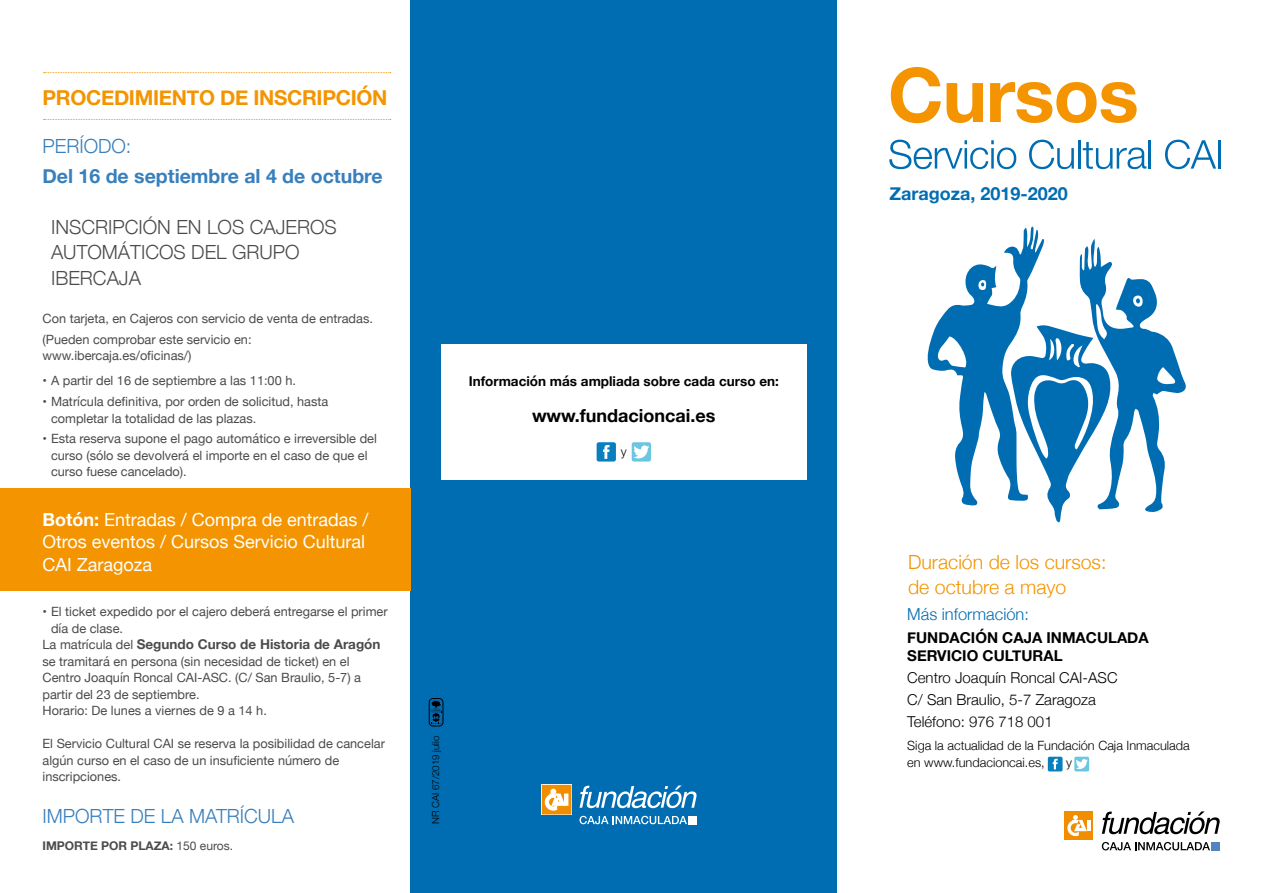
<style>
.page{position:relative;width:1263px;height:893px;background:#fff}
.page>*{position:absolute;margin:0;border:0;box-sizing:border-box;transform-origin:0 0}
.t1{font:700 20.55px "Helvetica Neue";letter-spacing:-.015em;color:#f39400}
.t2{font:300 19.5px/25.5px "Helvetica Neue";color:#4b4b4d}
.t3{font:300 19.5px/25.5px "Helvetica Neue";color:#f39400}
.t4{font:700 19.5px "Helvetica Neue";color:#377fbd}
.t5{font:300 19.5px "Helvetica Neue";color:#377fbd}
.t6{font:18px/22.5px "Helvetica Neue";color:#fff}
.t7{font:700 18px "Helvetica Neue";color:#000}
.t8{font:700 18px "Helvetica Neue";color:#006db3}
.t9{font:300 16.5px "Helvetica Neue";color:#006db3}
.t10{font:300 15px/22.2px "Helvetica Neue";color:#000}
.t11{font:700 15px/18px "Helvetica Neue";color:#000}
.t12{font:700 13.5px "Helvetica Neue";color:#4b4b4d}
.t13{font:700 13.5px "Helvetica Neue";color:#000}
.t14{font:12.75px/16.5px "Helvetica Neue";color:#4b4b4d}
.t15{font:300 12.75px/17.1px "Helvetica Neue";color:#000}
.t16{font:700 12px "Helvetica Neue";color:#4b4b4d}
.t17{font:300 9.75px "Helvetica Neue";color:#000}
.s1{font-weight:700}
.s2{font-weight:400;font-size:12.75px}
.s3{font-weight:400}
</style>
<div class="page">
<div style="left:411px;top:0;width:426px;height:893px;background:#006db3"></div>
<svg style="left:579px;top:785px;width:118px;height:23px"></svg>
<div style="left:688px;top:816px;width:9px;height:8px;background:#fff"></div>
<svg style="left:579px;top:816px;width:108px;height:8px"></svg>
<svg style="left:541px;top:784px;width:31px;height:31px"></svg>
<svg style="left:544px;top:787px;width:25px;height:25px"></svg>
<div style="left:542px;top:785px;width:29px;height:29px;border:1px solid #f18e00"></div>
<svg style="left:545px;top:789px;width:23px;height:21px"></svg>
<div style="left:441px;top:344px;width:365px;height:136px;background:#fff"></div>
<div style="left:429px;top:698px;width:14px;height:28px;border:1px solid #000;border-radius:4px"></div>
<svg style="left:431px;top:701px;width:11px;height:23px"></svg>
<svg style="left:632px;top:442px;width:19px;height:20px"></svg>
<svg style="left:597px;top:442px;width:19px;height:20px"></svg>
<svg style="left:1074px;top:757px;width:15px;height:14px"></svg>
<svg style="left:1048px;top:757px;width:14px;height:14px"></svg>
<div style="left:0;top:488px;width:411px;height:102px;background:#f39400"></div>
<svg style="left:44px;top:119px;width:347px;height:1px"></svg>
<svg style="left:44px;top:72px;width:347px;height:1px"></svg>
<svg style="left:891px;top:67px;width:92px;height:56px"></svg>
<svg style="left:990px;top:82px;width:146px;height:41px"></svg>
<svg style="left:889px;top:140px;width:127px;height:29px"></svg>
<svg style="left:1029px;top:140px;width:45px;height:29px"></svg>
<hr style="left:1078px;top:140px;width:2px;height:29px;background:#006db3">
<svg style="left:1083px;top:142px;width:63px;height:27px"></svg>
<hr style="left:1149px;top:140px;width:2px;height:29px;background:#006db3">
<svg style="left:1165px;top:140px;width:51px;height:29px"></svg>
<hr style="left:1218px;top:140px;width:3px;height:29px;background:#006db3">
<svg style="left:1102px;top:811px;width:118px;height:23px"></svg>
<div style="left:1211px;top:842px;width:9px;height:8px;background:#5185c0"></div>
<div style="left:1064px;top:811px;width:29px;height:29px;background:#f18e00"></div>
<svg style="left:1067px;top:815px;width:23px;height:21px"></svg>
<svg style="left:1102px;top:842px;width:108px;height:8px"></svg>
<svg style="left:927px;top:226px;width:259px;height:296px"></svg>
<h1 class="t1" style="left:43px;top:82px;width:346px">PROCEDIMIENTO DE INSCRIPCIÓN</h1>
<h2 class="t5" style="left:43px;top:130px;width:90px">PERÍODO:</h2>
<h2 class="t4" style="left:43px;top:160px;width:342px">Del 16 de septiembre al 4 de octubre</h2>
<h2 class="t2" style="left:51px;top:213px;width:287px">INSCRIPCIÓN EN LOS CAJEROS<br>AUTOMÁTICOS DEL GRUPO<br>IBERCAJA</h2>
<p class="t14" style="left:43px;top:309px;width:332px;line-height:20.7px">Con tarjeta, en Cajeros con servicio de venta de entradas. (Pueden comprobar este servicio en:</p>
<p class="t14" style="left:43px;top:348px;width:150px">www.ibercaja.es/oficinas/)</p>
<p class="t14" style="left:43px;top:373px;width:255px">• A partir del 16 de septiembre a las 11:00 h.</p>
<p class="t14" style="left:51px;top:394px;width:279px;text-indent:-9px">• Matrícula definitiva, por orden de solicitud, hasta completar la totalidad de las plazas.</p>
<p class="t14" style="left:51px;top:431px;width:327px;text-indent:-9px">• Esta reserva supone el pago automático e irreversible del curso (sólo se devolverá el importe en el caso de que el curso fuese cancelado).</p>
<h3 class="t6" style="left:43px;top:509px;width:328px"><span class="s1">Botón:</span> Entradas / Compra de entradas /<br>Otros eventos / Cursos Servicio Cultural<br>CAI Zaragoza</h3>
<p class="t14" style="left:51px;top:604px;width:338px;text-indent:-9px">• El ticket expedido por el cajero deberá entregarse el primer día de clase.</p>
<p class="t12" style="left:43px;top:634px;width:339px"><span class="s2">La matrícula del</span> Segundo Curso de Historia de Aragón</p>
<p class="t14" style="left:43px;top:654px;width:320px">se tramitará en persona (sin necesidad de ticket) en el Centro Joaquín Roncal CAI-ASC. (C/ San Braulio, 5-7) a partir del 23 de septiembre.<br>Horario: De lunes a viernes de 9 a 14 h.</p>
<p class="t14" style="left:43px;top:736px;width:344px">El Servicio Cultural CAI se reserva la posibilidad de cancelar algún curso en el caso de un insuficiente número de inscripciones.</p>
<h2 class="t5" style="left:43px;top:801px;width:253px">IMPORTE DE LA MATRÍCULA</h2>
<p class="t16" style="left:43px;top:837px;width:192px">IMPORTE POR PLAZA: <span class="s3">150 euros.</span></p>
<p class="t13" style="left:469px;top:370px;width:312px">Información más ampliada sobre cada curso en:</p>
<h3 class="t7" style="left:532px;top:401px;width:185px">www.fundacioncai.es</h3>
<p class="t15" style="left:621px;top:442px;width:7px">y</p>
<p class="t17" style="left:428px;top:824px;width:90px;rotate:-90deg">NR CAI 67/2019 julio</p>
<h3 class="t8" style="left:889px;top:180px;width:180px">Zaragoza, 2019-2020</h3>
<h2 class="t3" style="left:908px;top:548px;width:200px">Duración de los cursos: de octubre a mayo</h2>
<p class="t9" style="left:907px;top:601px;width:123px">Más información:</p>
<p class="t11" style="left:907px;top:629px;width:243px">FUNDACIÓN CAJA INMACULADA<br>SERVICIO CULTURAL</p>
<p class="t10" style="left:907px;top:665px;width:212px">Centro Joaquín Roncal CAI-ASC<br>C/ San Braulio, 5-7 Zaragoza<br>Teléfono: 976 718 001</p>
<p class="t15" style="left:907px;top:736px;width:284px">Siga la actualidad de la Fundación Caja Inmaculada en www.fundacioncai.es,</p>
<p class="t15" style="left:1066px;top:753px;width:7px">y</p>
</div>
